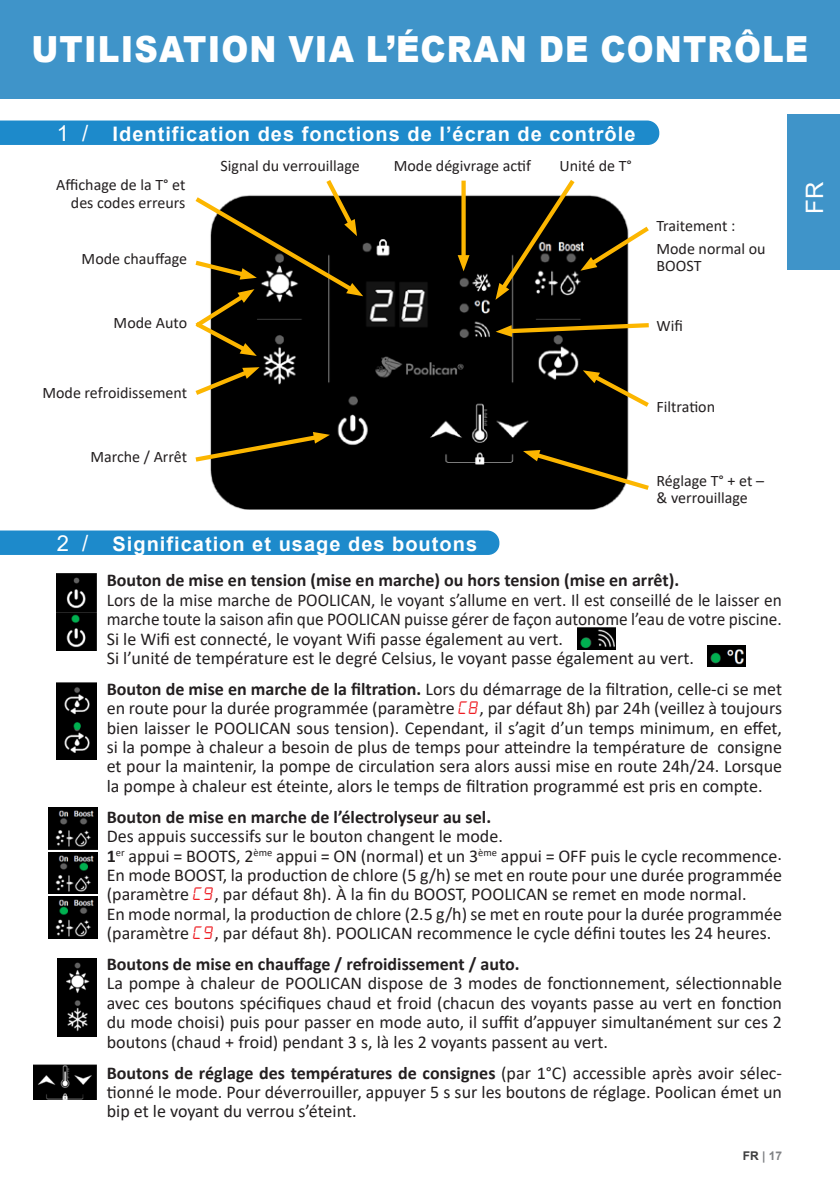
<style>
.page{position:relative;width:840px;height:1191px;background:#fff}
.page>*{position:absolute;margin:0;border:0;box-sizing:border-box;transform-origin:0 0}
.TITRE_Black_copie{font:900 36px "Arial";letter-spacing:.035em;color:#fff;scale:.9 1}
.t1{font:24px "Arial";color:#fff}
.t2{font:700 20px "Arial";letter-spacing:.05em;color:#fff}
.t3{font:18px/19.4px "Calibri";color:#231f20;text-align:justify}
.t4{font:18px/19.4px "Calibri";color:#231f20;scale:.96 1}
.t5{font:700 18px "Calibri";color:#231f20}
.t6{font:16px/17.2px "Calibri";color:#231f20;text-align:right}
.t7{font:700 12px "Arial";color:#808285}
.s1{font-weight:400;font-size:22px}
.s2{font-weight:700}
.s3{font-family:"alarmclock";color:#ee1d23}
.s4{color:#3e3e3f}
</style>
<div class="page">
<div style="left:0;top:0;width:839px;height:98px;background:#3f94c9"></div>
<div style="left:787px;top:115px;width:52px;height:155px;background:#3f94c9"></div>
<img style="left:210px;top:191px;width:419px;height:318px">
<div style="left:0;top:120px;width:659px;height:25px;background:#1d8acb"></div>
<svg style="left:461px;top:181px;width:4px;height:74px"></svg>
<svg style="left:457px;top:255px;width:12px;height:16px"></svg>
<svg style="left:195px;top:366px;width:64px;height:32px"></svg>
<svg style="left:195px;top:432px;width:135px;height:32px;background:#3d331a"></svg>
<svg style="left:195px;top:180px;width:168px;height:176px"></svg>
<svg style="left:522px;top:449px;width:127px;height:44px;background:#423b28"></svg>
<svg style="left:495px;top:321px;width:154px;height:16px;background:#604c1a"></svg>
<svg style="left:495px;top:180px;width:154px;height:120px"></svg>
<svg style="left:582px;top:370px;width:67px;height:41px"></svg>
<div style="left:0;top:530px;width:499px;height:25px;background:#1d8acb"></div>
<img style="left:56px;top:573px;width:40px;height:78px">
<img style="left:577px;top:628px;width:38px;height:21px">
<img style="left:707px;top:645px;width:38px;height:21px">
<img style="left:57px;top:682px;width:39px;height:77px">
<img style="left:48px;top:807px;width:49px;height:42px">
<img style="left:48px;top:852px;width:49px;height:42px">
<img style="left:48px;top:896px;width:49px;height:43px">
<img style="left:57px;top:958px;width:39px;height:39px">
<img style="left:57px;top:999px;width:39px;height:37px">
<img style="left:34px;top:1064px;width:62px;height:35px">
<p class="TITRE_Black_copie" style="left:31px;top:23px;width:864px">UTILISATION VIA L’ÉCRAN DE CONTRÔLE</p>
<p class="t2" style="left:57px;top:120px;width:580px"><span class="s1">1 /</span> Identification des fonctions de l’écran de contrôle</p>
<p class="t6" style="left:56px;top:176px;width:130px">Affichage de la T° et des codes erreurs</p>
<p class="t6" style="left:82px;top:249px;width:107px">Mode chauffage</p>
<p class="t6" style="left:114px;top:314px;width:75px">Mode Auto</p>
<p class="t6" style="left:42px;top:383px;width:146px">Mode refroidissement</p>
<p class="t6" style="left:90px;top:448px;width:98px">Marche / Arrêt</p>
<p class="t6" style="left:220px;top:157px;width:141px">Signal du verrouillage</p>
<p class="t6" style="left:393px;top:157px;width:139px">Mode dégivrage actif</p>
<p class="t2" style="left:57px;top:529px;width:421px"><span class="s1">2 /</span> Signification et usage des boutons</p>
<p class="t6" style="left:559px;top:157px;width:74px">Unité de T°</p>
<p class="t6" style="left:656px;top:217px;width:80px">Traitement :</p>
<p class="t6" style="left:656px;top:240px;width:111px;text-align:left">Mode normal ou<br>BOOST</p>
<p class="t6" style="left:656px;top:316px;width:28px">Wifi</p>
<p class="t6" style="left:656px;top:397px;width:60px">Filtration</p>
<p class="t6" style="left:656px;top:471px;width:109px">Réglage T° + et –</p>
<p class="t6" style="left:656px;top:489px;width:93px">&amp; verrouillage</p>
<p class="t5" style="left:107px;top:567px;width:573px">Bouton de mise en tension (mise en marche) ou hors tension (mise en arrêt).</p>
<p class="t4" style="left:107px;top:589px;width:704px">Lors de la mise marche de POOLICAN, le voyant s’allume en vert. Il est conseillé de le laisser en marche toute la saison afin que POOLICAN puisse gérer de façon autonome l’eau de votre piscine.</p>
<p class="t3" style="left:107px;top:628px;width:457px">Si le Wifi est connecté, le voyant Wifi passe également au vert.</p>
<p class="t3" style="left:107px;top:648px;width:588px">Si l’unité de température est le degré Celsius, le voyant passe également au vert.</p>
<p class="t3" style="left:107px;top:678px;width:676px"><span class="s2">Bouton de mise en marche de la filtration.</span> Lors du démarrage de la filtration, celle-ci se met en route pour la durée programmée (paramètre <span class="s3">C8</span>, par défaut 8h) par 24h (veillez à toujours bien laisser le POOLICAN sous tension). Cependant, il s’agit d’un temps minimum, en effet, si la pompe à chaleur a besoin de plus de temps pour atteindre la température de consigne et pour la maintenir, la pompe de circulation sera alors aussi mise en route 24h/24. Lorsque la pompe à chaleur est éteinte, alors le temps de filtration programmé est pris en compte.</p>
<p class="t5" style="left:107px;top:804px;width:385px">Bouton de mise en marche de l’électrolyseur au sel.</p>
<p class="t3" style="left:107px;top:826px;width:397px">Des appuis successifs sur le bouton changent le mode.</p>
<p class="t3" style="left:107px;top:845px;width:676px"><span class="s2">1</span><sup>er</sup> appui = BOOTS, 2<sup>ème</sup> appui = ON (normal) et un 3<sup>ème</sup> appui = OFF puis le cycle recommence.</p>
<p class="t3" style="left:107px;top:865px;width:676px">En mode BOOST, la production de chlore (5 g/h) se met en route pour une durée programmée (paramètre <span class="s3">C9</span>, par défaut 8h). À la fin du BOOST, POOLICAN se remet en mode normal.</p>
<p class="t3" style="left:107px;top:903px;width:676px">En mode normal, la production de chlore (2.5 g/h) se met en route pour la durée programmée (paramètre <span class="s3">C9</span>, par défaut 8h). POOLICAN recommence le cycle défini toutes les 24 heures.</p>
<p class="t5" style="left:107px;top:951px;width:414px">Boutons de mise en chauffage / refroidissement / auto.</p>
<p class="t3" style="left:107px;top:973px;width:676px">La pompe à chaleur de POOLICAN dispose de 3 modes de fonctionnement, sélectionnable avec ces boutons spécifiques chaud et froid (chacun des voyants passe au vert en fonction du mode choisi) puis pour passer en mode auto, il suffit d’appuyer simultanément sur ces 2 boutons (chaud + froid) pendant 3 s, là les 2 voyants passent au vert.</p>
<p class="t3" style="left:107px;top:1062px;width:676px"><span class="s2">Boutons de réglage des températures de consignes</span> (par 1°C) accessible après avoir sélec&shy;tionné le mode. Pour déverrouiller, appuyer 5 s sur les boutons de réglage. Poolican émet un bip et le voyant du verrou s’éteint.</p>
<p class="t7" style="left:742px;top:1147px;width:41px"><span class="s4">FR</span> | 17</p>
<h2 class="t1" style="left:797px;top:214px;width:33px;rotate:-90deg">FR</h2>
</div>
